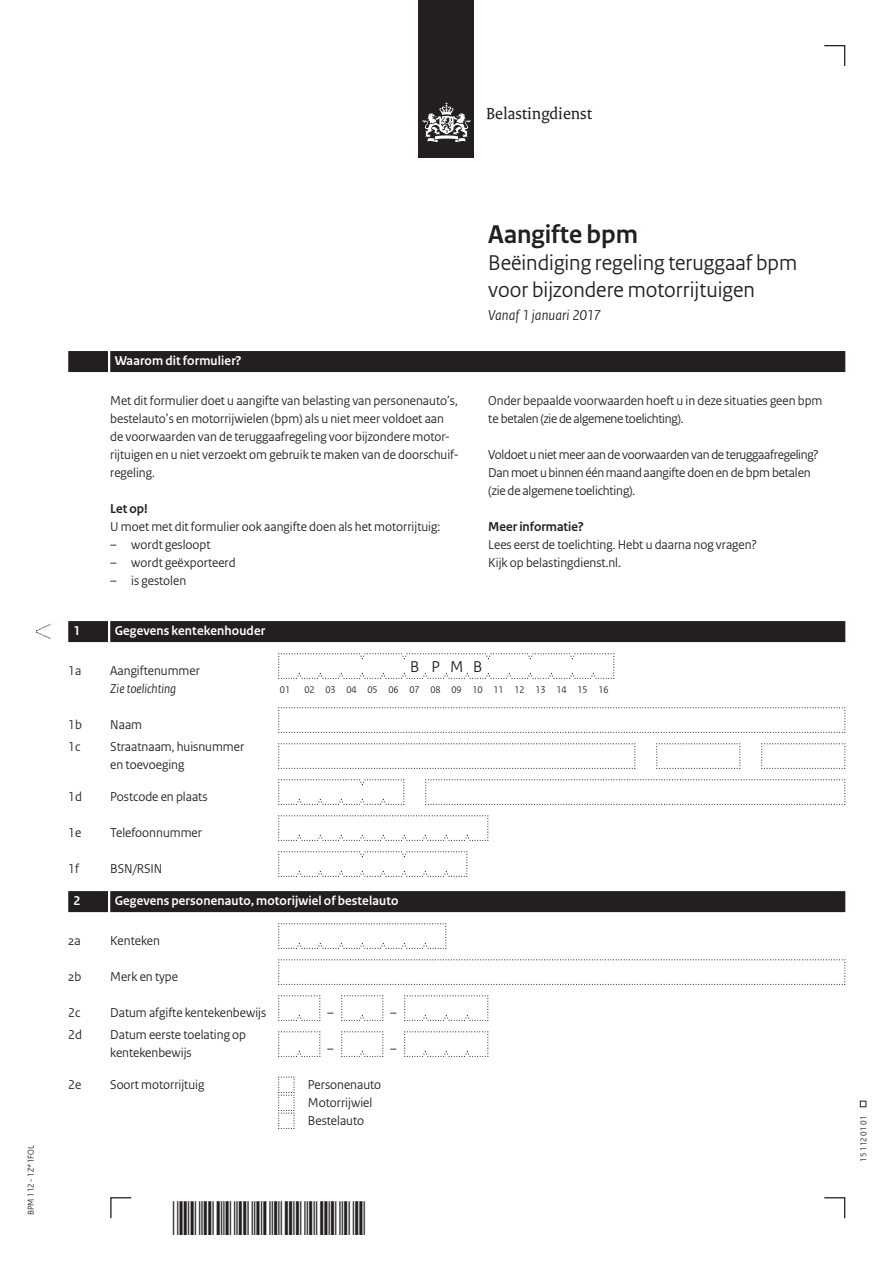
<style>
.page{position:relative;width:893px;height:1263px;background:#fff}
.page>*{position:absolute;margin:0;border:0;box-sizing:border-box;transform-origin:0 0}
.t1{font:700 27px "Rijksoverheid Sans Heading";color:#231f20}
.t2{font:22.5px/27px "Rijksoverheid Sans Heading";color:#231f20}
.t3{font:17.25px "Rijksoverheid Serif";color:#231f20}
.t4{font:16.5px "Rijksoverheid Sans Heading";color:#231f20}
.t5{font:italic 15px "Rijksoverheid Sans Heading";letter-spacing:.005em;color:#231f20}
.t6{font:13.5px/18px "Rijksoverheid Sans Heading";color:#231f20}
.t7{font:13.5px/18px "Rijksoverheid Sans Heading";letter-spacing:-.02em;color:#231f20}
.t8{font:700 13.5px "Rijksoverheid Sans Heading";letter-spacing:.01em;color:#fff}
.t9{font:700 13.5px "Rijksoverheid Sans Heading";color:#231f20}
.t10{font:italic 13.5px "Rijksoverheid Sans Heading";color:#231f20}
.t11{font:10.2px "Rijksoverheid Sans Heading";color:#231f20}
.t12{font:9px "Rijksoverheid Sans Heading";color:#231f20}
</style>
<div class="page">
<svg style="left:824px;top:1197px;width:22px;height:22px"></svg>
<svg style="left:110px;top:1197px;width:22px;height:22px"></svg>
<svg style="left:824px;top:45px;width:22px;height:21px"></svg>
<svg style="left:860px;top:1101px;width:6px;height:6px"></svg>
<div style="left:419px;top:0;width:55px;height:158px;background:#231f20"></div>
<svg style="left:423px;top:102px;width:47px;height:40px"></svg>
<svg style="left:36px;top:624px;width:15px;height:15px"></svg>
<div style="left:110px;top:351px;width:735px;height:21px;background:#231f20"></div>
<div style="left:68px;top:351px;width:40px;height:21px;background:#231f20"></div>
<div style="left:110px;top:621px;width:735px;height:21px;background:#231f20"></div>
<div style="left:68px;top:621px;width:40px;height:21px;background:#231f20"></div>
<div style="left:110px;top:891px;width:735px;height:21px;background:#231f20"></div>
<div style="left:68px;top:891px;width:40px;height:21px;background:#231f20"></div>
<svg style="left:278px;top:653px;width:337px;height:26px"></svg>
<svg style="left:278px;top:707px;width:568px;height:26px"></svg>
<svg style="left:278px;top:743px;width:358px;height:26px"></svg>
<svg style="left:656px;top:743px;width:85px;height:26px"></svg>
<svg style="left:761px;top:743px;width:85px;height:26px"></svg>
<svg style="left:278px;top:779px;width:127px;height:26px"></svg>
<svg style="left:425px;top:779px;width:421px;height:26px"></svg>
<svg style="left:278px;top:815px;width:211px;height:26px"></svg>
<svg style="left:278px;top:851px;width:190px;height:26px"></svg>
<svg style="left:278px;top:923px;width:169px;height:26px"></svg>
<svg style="left:278px;top:959px;width:568px;height:26px"></svg>
<svg style="left:278px;top:995px;width:43px;height:26px"></svg>
<svg style="left:341px;top:995px;width:43px;height:26px"></svg>
<svg style="left:404px;top:995px;width:85px;height:26px"></svg>
<svg style="left:278px;top:1031px;width:43px;height:26px"></svg>
<svg style="left:341px;top:1031px;width:43px;height:26px"></svg>
<svg style="left:404px;top:1031px;width:85px;height:26px"></svg>
<svg style="left:278px;top:1076px;width:17px;height:53px"></svg>
<p class="t3" style="left:486px;top:103px;width:107px">Belastingdienst</p>
<p class="t12" style="left:26px;top:1215px;width:72px;rotate:-90deg">BPM 112 - 1Z*1FOL</p>
<p class="t8" style="left:115px;top:353px;width:128px">Waarom dit formulier?</p>
<p class="t6" style="left:110px;top:392px;width:349px">Met dit formulier doet u aangifte van belasting van personenauto’s, bestelauto’s en motorrijwielen (bpm) als u niet meer voldoet aan de voorwaarden van de teruggaafregeling voor bijzondere motor&shy;rijtuigen en u niet verzoekt om gebruik te maken van de doorschuif&shy;regeling.</p>
<p class="t9" style="left:110px;top:501px;width:39px">Let op!</p>
<p class="t6" style="left:110px;top:518px;width:331px">U moet met dit formulier ook aangifte doen als het motorrijtuig:</p>
<p class="t6" style="left:110px;top:536px;width:102px">– wordt gesloopt</p>
<p class="t6" style="left:110px;top:554px;width:127px">– wordt geëxporteerd</p>
<p class="t6" style="left:110px;top:572px;width:77px">– is gestolen</p>
<h1 class="t1" style="left:488px;top:219px;width:151px">Aangifte bpm</h1>
<h2 class="t2" style="left:488px;top:249px;width:310px">Beëindiging regeling teruggaaf bpm voor bijzondere motorrijtuigen</h2>
<p class="t5" style="left:488px;top:306px;width:114px">Vanaf 1 januari 2017</p>
<p class="t6" style="left:488px;top:392px;width:336px">Onder bepaalde voorwaarden hoeft u in deze situaties geen bpm te betalen (zie de algemene toelichting).</p>
<p class="t7" style="left:488px;top:446px;width:332px">Voldoet u niet meer aan de voorwaarden van de teruggaafregeling?<br>Dan moet u binnen één maand aangifte doen en de bpm betalen (zie de algemene toelichting).</p>
<p class="t9" style="left:488px;top:519px;width:97px">Meer informatie?</p>
<p class="t6" style="left:488px;top:536px;width:270px">Lees eerst de toelichting. Hebt u daarna nog vragen?<br>Kijk op belastingdienst.nl.</p>
<p class="t8" style="left:74px;top:623px;width:8px">1</p>
<p class="t8" style="left:115px;top:623px;width:152px">Gegevens kentekenhouder</p>
<p class="t6" style="left:68px;top:662px;width:15px">1a</p>
<p class="t6" style="left:110px;top:662px;width:91px">Aangiftenummer</p>
<p class="t4" style="left:410px;top:657px;width:74px">B PMB</p>
<p class="t10" style="left:110px;top:681px;width:67px">Zie toelichting</p>
<p class="t11" style="left:280px;top:684px;width:12px">01</p>
<p class="t11" style="left:304px;top:684px;width:306px">02 03 04 05 06 07 08 09 10 11 12 13 14 15 16</p>
<p class="t6" style="left:68px;top:716px;width:15px">1b</p>
<p class="t6" style="left:110px;top:716px;width:33px">Naam</p>
<p class="t6" style="left:68px;top:738px;width:14px">1c</p>
<p class="t6" style="left:110px;top:738px;width:135px">Straatnaam, huisnummer en toevoeging</p>
<p class="t6" style="left:68px;top:788px;width:15px">1d</p>
<p class="t6" style="left:110px;top:788px;width:99px">Postcode en plaats</p>
<p class="t6" style="left:68px;top:824px;width:15px">1e</p>
<p class="t6" style="left:110px;top:824px;width:93px">Telefoonnummer</p>
<p class="t6" style="left:68px;top:860px;width:12px">1f</p>
<p class="t6" style="left:110px;top:860px;width:54px">BSN/RSIN</p>
<p class="t8" style="left:74px;top:893px;width:8px">2</p>
<p class="t8" style="left:115px;top:893px;width:285px">Gegevens personenauto, motorijwiel of bestelauto</p>
<p class="t6" style="left:68px;top:932px;width:14px">2a</p>
<p class="t6" style="left:110px;top:932px;width:51px">Kenteken</p>
<p class="t6" style="left:68px;top:968px;width:15px">2b</p>
<p class="t6" style="left:110px;top:968px;width:69px">Merk en type</p>
<p class="t6" style="left:68px;top:1004px;width:14px">2c</p>
<p class="t6" style="left:110px;top:1004px;width:158px">Datum afgifte kentekenbewijs</p>
<p class="t6" style="left:327px;top:1004px;width:8px">–</p>
<p class="t6" style="left:390px;top:1004px;width:8px">–</p>
<p class="t6" style="left:68px;top:1026px;width:15px">2d</p>
<p class="t6" style="left:110px;top:1026px;width:137px">Datum eerste toelating op kentekenbewijs</p>
<p class="t6" style="left:327px;top:1040px;width:8px">–</p>
<p class="t6" style="left:390px;top:1040px;width:8px">–</p>
<p class="t6" style="left:68px;top:1076px;width:15px">2e</p>
<p class="t6" style="left:110px;top:1076px;width:96px">Soort motorrijtuig</p>
<p class="t6" style="left:308px;top:1076px;width:75px">Personenauto<br>Motorrijwiel<br>Bestelauto</p>
<p class="t12" style="left:858px;top:1161px;width:47px;rotate:-90deg">15 112 01 01</p>
</div>
